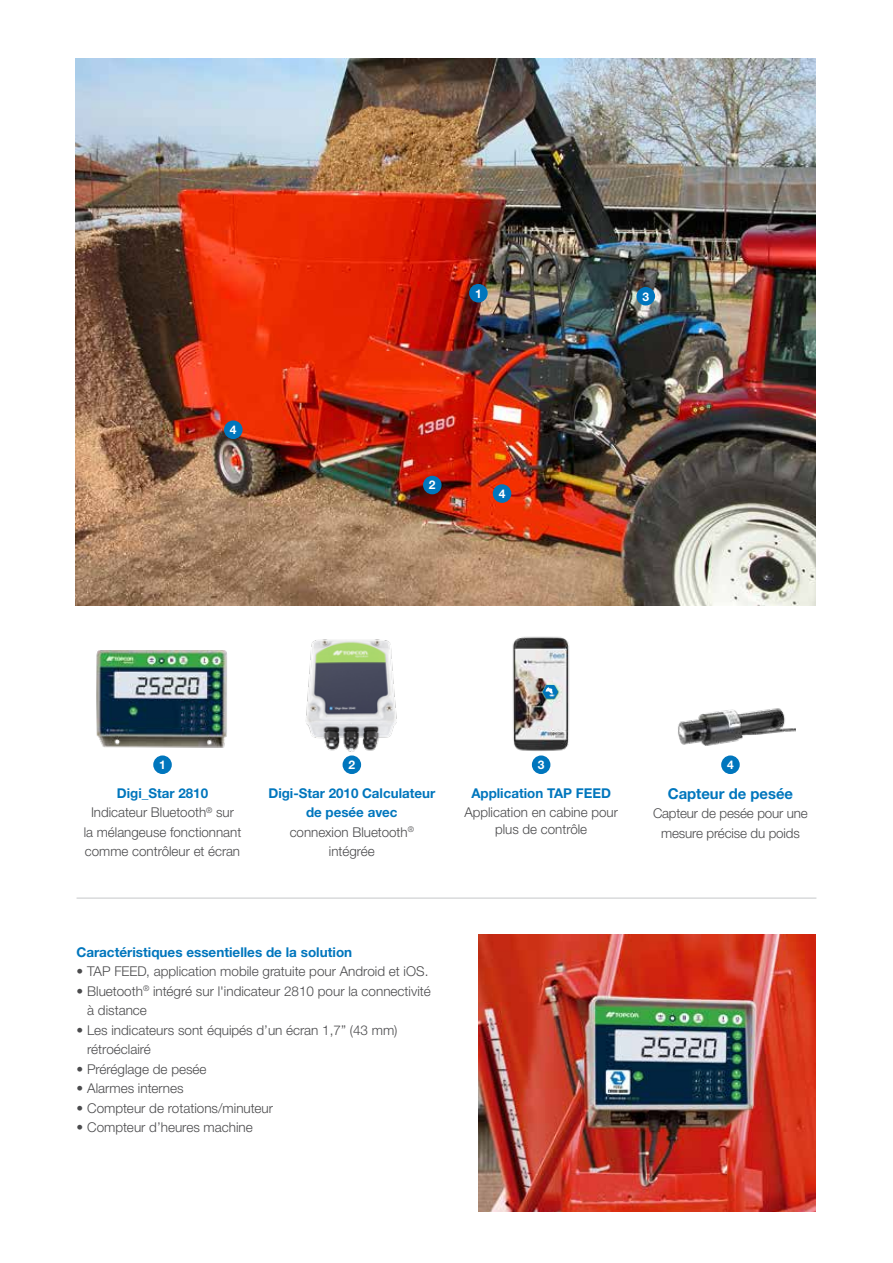
<style>
.page{position:relative;width:893px;height:1263px;background:#fff}
.page>*{position:absolute;margin:0;border:0;box-sizing:border-box;transform-origin:0 0}
.t1{font:700 15px "Helvetica Neue LTW1 G";color:#0076bd}
.t2{font:300 13.5px/19.5px "Helvetica Neue LTW1 G";color:#4b4b4d;text-align:center}
.t3{font:700 13.5px/19.5px "Helvetica Neue LTW1 G";color:#0076bd;text-align:center}
.t4{font:700 12px "Helvetica Neue LTW1 G";color:#fff}
.s1{font-weight:700;color:#0076bd}
.s2{font-weight:300;color:#4b4b4d}
</style>
<div class="page">
<hr style="left:77px;top:897px;width:739px;height:2px;background:#d9dadb">
<img style="left:76px;top:59px;width:740px;height:546px">
<div style="left:423px;top:476px;width:19px;height:18px;background:#0076bd;border-radius:50%"></div>
<div style="left:224px;top:420px;width:19px;height:19px;background:#0076bd;border-radius:50%"></div>
<div style="left:493px;top:484px;width:18px;height:19px;background:#0076bd;border-radius:50%"></div>
<div style="left:469px;top:284px;width:19px;height:18px;background:#0076bd;border-radius:50%"></div>
<div style="left:636px;top:287px;width:19px;height:18px;background:#0076bd;border-radius:50%"></div>
<img style="left:478px;top:935px;width:338px;height:277px">
<img style="left:96px;top:651px;width:131px;height:97px">
<img style="left:305px;top:639px;width:92px;height:113px">
<div style="left:153px;top:755px;width:19px;height:19px;background:#0076bd;border-radius:50%"></div>
<div style="left:343px;top:755px;width:18px;height:19px;background:#0076bd;border-radius:50%"></div>
<div style="left:532px;top:755px;width:18px;height:19px;background:#0076bd;border-radius:50%"></div>
<img style="left:678px;top:708px;width:118px;height:38px">
<div style="left:721px;top:755px;width:19px;height:19px;background:#0076bd;border-radius:50%"></div>
<img style="left:512px;top:636px;width:57px;height:120px">
<svg style="left:542px;top:685px;width:16px;height:13px"></svg>
<p class="t4" style="left:230px;top:422px;width:8px">4</p>
<p class="t4" style="left:475px;top:286px;width:8px">1</p>
<p class="t4" style="left:642px;top:289px;width:8px">3</p>
<p class="t4" style="left:429px;top:478px;width:8px">2</p>
<p class="t4" style="left:499px;top:486px;width:8px">4</p>
<p class="t4" style="left:159px;top:757px;width:8px">1</p>
<p class="t2" style="left:84px;top:783px;width:159px"><span class="s1">Digi_Star 2810<br></span>Indicateur Bluetooth<sup>®</sup> sur<br>la mélangeuse fonctionnant comme contrôleur et écran</p>
<p class="t4" style="left:348px;top:757px;width:8px">2</p>
<p class="t3" style="left:268px;top:783px;width:168px">Digi-Star 2010 Calculateur de pesée avec<br><span class="s2">connexion Bluetooth</span><sup>® </sup><span class="s2">intégrée</span></p>
<p class="t4" style="left:538px;top:757px;width:8px">3</p>
<p class="t3" style="left:471px;top:783px;width:141px">Application TAP FEED</p>
<p class="t2" style="left:464px;top:804px;width:155px;line-height:16.5px">Application en cabine pour plus de contrôle</p>
<p class="t3" style="left:77px;top:942px;width:277px">Caractéristiques essentielles de la solution</p>
<p class="t2" style="left:77px;top:961px;width:353px">• TAP FEED, application mobile gratuite pour Android et iOS.</p>
<p class="t2" style="left:87px;top:981px;width:345px;text-align:left;text-indent:-11px">• Bluetooth<sup>®</sup> intégré sur l'indicateur 2810 pour la connectivité à distance</p>
<p class="t2" style="left:87px;top:1020px;width:312px;text-align:left;text-indent:-11px">• Les indicateurs sont équipés d’un écran 1,7” (43 mm) rétroéclairé</p>
<p class="t2" style="left:77px;top:1059px;width:132px">• Préréglage de pesée</p>
<p class="t2" style="left:77px;top:1078px;width:108px">• Alarmes internes</p>
<p class="t2" style="left:77px;top:1098px;width:198px">• Compteur de rotations/minuteur</p>
<p class="t2" style="left:77px;top:1117px;width:178px">• Compteur d’heures machine</p>
<p class="t4" style="left:727px;top:757px;width:8px">4</p>
<p class="t1" style="left:668px;top:784px;width:127px">Capteur de pesée</p>
<p class="t2" style="left:653px;top:803px;width:156px">Capteur de pesée pour une mesure précise du poids</p>
</div>
